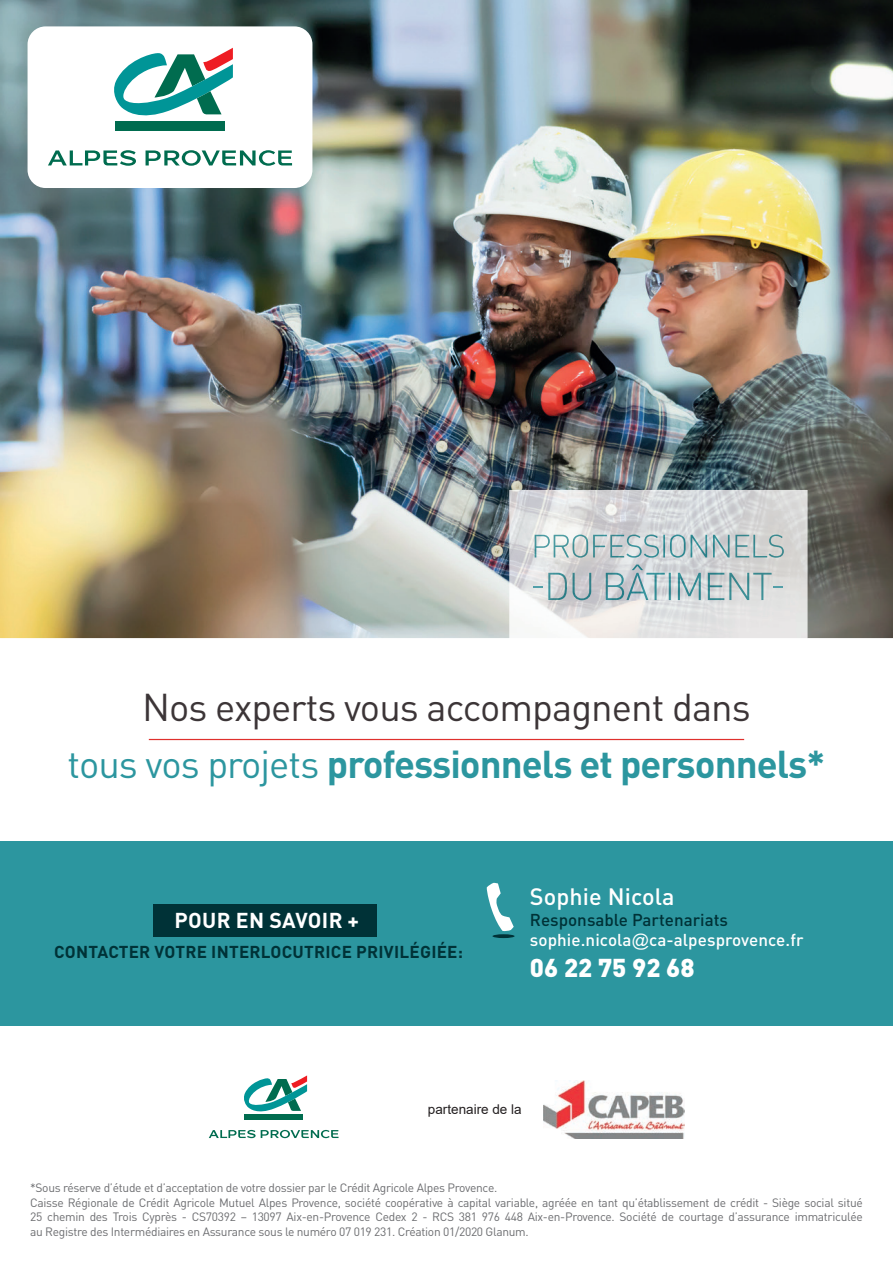
<style>
.page{position:relative;width:893px;height:1263px;background:#fff}
.page>*{position:absolute;margin:0;border:0;box-sizing:border-box;transform-origin:0 0}
.t1{font:38.25px/56.8px "DIN";letter-spacing:-.025em;color:#3c3537;text-align:center}
.t2{font:900 25.5px "DIN";color:#fff}
.t3{font:500 23.4px "DIN";letter-spacing:.005em;color:#fff}
.t4{font:700 21.3px "DIN";letter-spacing:.015em;color:#fff}
.t5{font:500 17.1px/20.4px "DIN";color:#fff}
.t6{font:700 17.1px "DIN";letter-spacing:.015em;color:#003237}
.t7{font:13.5px "Arial";color:#231f20}
.t8{font:12px/14.4px "DIN";letter-spacing:-.025em;color:#6c6d70}
.s1{color:#2c969f}
.s2{font-weight:700;color:#2c969f}
.s3{color:#003237}
.s4{font-family:"Arial";font-weight:400}
</style>
<div class="page">
<img style="left:0;top:0;width:893px;height:638px">
<hr style="left:149px;top:739px;width:595px;height:1px;background:#e0302d">
<div style="left:0;top:841px;width:893px;height:185px;background:#2c969f"></div>
<div style="left:153px;top:904px;width:224px;height:32px;background:#003237"></div>
<svg style="left:492px;top:934px;width:23px;height:4px"></svg>
<svg style="left:487px;top:883px;width:27px;height:48px"></svg>
<img style="left:510px;top:490px;width:297px;height:148px">
<img style="left:535px;top:534px;width:249px;height:24px">
<img style="left:548px;top:564px;width:224px;height:36px">
<svg style="left:534px;top:586px;width:9px;height:2px"></svg>
<svg style="left:774px;top:586px;width:9px;height:2px"></svg>
<div style="left:28px;top:26px;width:284px;height:162px;background:#fff;border-radius:18px"></div>
<img style="left:544px;top:1080px;width:140px;height:58px">
<div style="left:115px;top:121px;width:110px;height:10px;background:#006c4f"></div>
<svg style="left:114px;top:48px;width:119px;height:68px"></svg>
<svg style="left:48px;top:150px;width:88px;height:16px"></svg>
<svg style="left:146px;top:150px;width:146px;height:16px"></svg>
<div style="left:245px;top:1114px;width:58px;height:6px;background:#006c4f"></div>
<svg style="left:244px;top:1075px;width:63px;height:40px"></svg>
<svg style="left:209px;top:1130px;width:130px;height:8px"></svg>
<h1 class="t1" style="left:68px;top:678px;width:759px">Nos experts vous accompagnent dans<br><span class="s1">tous vos projets</span> <span class="s2">professionnels et personnels*</span></h1>
<h3 class="t4" style="left:175px;top:907px;width:186px">POUR EN SAVOIR +</h3>
<h3 class="t6" style="left:54px;top:940px;width:410px">CONTACTER VOTRE INTERLOCUTRICE PRIVILÉGIÉE:</h3>
<h3 class="t3" style="left:530px;top:882px;width:146px">Sophie Nicola</h3>
<h3 class="t5" style="left:530px;top:909px;width:275px"><span class="s3">Responsable Partenariats </span>sophie.nicola<span class="s4">@</span>ca-alpesprovence.fr</h3>
<h2 class="t2" style="left:530px;top:950px;width:166px">06 22 75 92 68</h2>
<p class="t7" style="left:428px;top:1100px;width:95px">partenaire de la</p>
<p class="t8" style="left:30px;top:1181px;width:834px">*Sous réserve d’étude et d’acceptation de votre dossier par le Crédit Agricole Alpes Provence.<br>Caisse Régionale de Crédit Agricole Mutuel Alpes Provence, société coopérative à capital variable, agréée en tant qu’établissement de crédit - Siège social situé 25 chemin des Trois Cyprès - CS70392 – 13097 Aix-en-Provence Cedex 2 - RCS 381 976 448 Aix-en-Provence. Société de courtage d’assurance immatriculée au Registre des Intermédiaires en Assurance sous le numéro 07 019 231. Création 01/2020 Glanum.</p>
</div>
